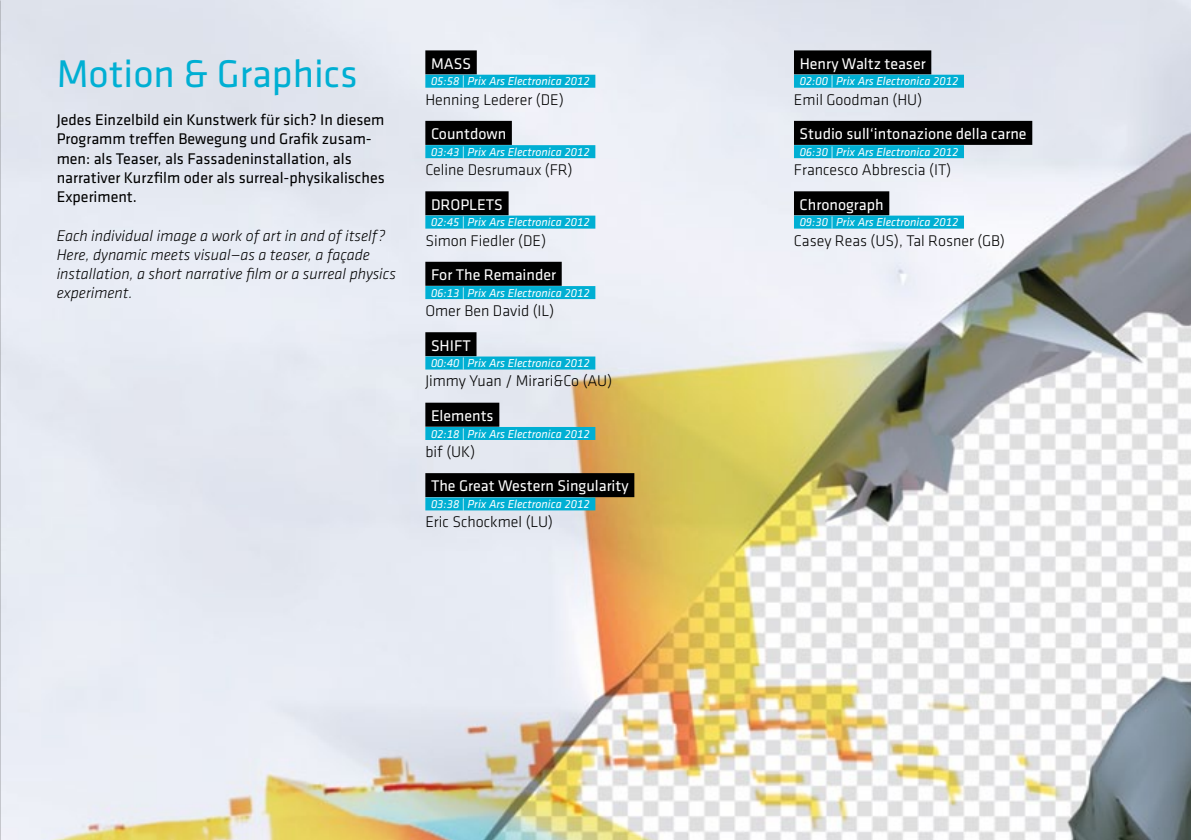
<style>
.page{position:relative;width:1191px;height:840px;background:#fff}
.page>*{position:absolute;margin:0;border:0;box-sizing:border-box;transform-origin:0 0}
.t1{font:40px "Klavika";color:#00afd3}
.t2{font:16px/19.2px "Klavika";color:#000}
.t3{font:300 16px "Klavika";color:#000}
.t4{font:italic 300 16px/19.2px "Klavika";color:#000}
.t5{font:16px "Klavika";color:#fff}
.t6{font:italic 12px "Klavika";color:#fff}
</style>
<div class="page">
<img style="left:1px;top:0;width:1190px;height:839px">
<img style="left:0;top:0;width:1px;height:839px">
<div style="left:425px;top:50px;width:52px;height:24px;background:#000"></div>
<div style="left:425px;top:75px;width:170px;height:13px;background:#00afd3"></div>
<div style="left:425px;top:121px;width:87px;height:24px;background:#000"></div>
<div style="left:425px;top:145px;width:170px;height:13px;background:#00afd3"></div>
<div style="left:425px;top:191px;width:83px;height:24px;background:#000"></div>
<div style="left:425px;top:215px;width:170px;height:13px;background:#00afd3"></div>
<div style="left:425px;top:261px;width:137px;height:24px;background:#000"></div>
<div style="left:425px;top:286px;width:170px;height:13px;background:#00afd3"></div>
<div style="left:425px;top:332px;width:51px;height:24px;background:#000"></div>
<div style="left:425px;top:356px;width:170px;height:13px;background:#00afd3"></div>
<div style="left:425px;top:402px;width:74px;height:24px;background:#000"></div>
<div style="left:425px;top:427px;width:170px;height:13px;background:#00afd3"></div>
<div style="left:425px;top:473px;width:209px;height:24px;background:#000"></div>
<div style="left:425px;top:497px;width:170px;height:13px;background:#00afd3"></div>
<div style="left:794px;top:50px;width:137px;height:24px;background:#000"></div>
<div style="left:794px;top:75px;width:170px;height:13px;background:#00afd3"></div>
<div style="left:794px;top:121px;width:238px;height:24px;background:#000"></div>
<div style="left:794px;top:145px;width:170px;height:13px;background:#00afd3"></div>
<div style="left:794px;top:191px;width:95px;height:24px;background:#000"></div>
<div style="left:794px;top:215px;width:170px;height:13px;background:#00afd3"></div>
<h1 class="t1" style="left:57px;top:52px;width:302px">Motion &amp; Graphics</h1>
<h2 class="t2" style="left:57px;top:110px;width:329px">Jedes Einzelbild ein Kunstwerk für sich? In diesem Programm treffen Bewegung und Grafik zusam&shy;men: als Teaser, als Fassadeninstallation, als narrativer Kurzfilm oder als surreal-physikalisches Experiment.</h2>
<h2 class="t4" style="left:57px;top:226px;width:341px">Each individual image a work of art in and of itself?<br>Here, dynamic meets visual—as a teaser, a façade installation, a short narrative film or a surreal physics experiment.</h2>
<h2 class="t5" style="left:431px;top:55px;width:42px">MASS</h2>
<p class="t6" style="left:431px;top:75px;width:160px">05:58 | Prix Ars Electronica 2012</p>
<h2 class="t3" style="left:425px;top:91px;width:140px">Henning Lederer (DE)</h2>
<h2 class="t5" style="left:431px;top:125px;width:77px">Countdown</h2>
<p class="t6" style="left:431px;top:145px;width:160px">03:43 | Prix Ars Electronica 2012</p>
<h2 class="t3" style="left:425px;top:161px;width:149px">Celine Desrumaux (FR)</h2>
<h2 class="t5" style="left:431px;top:195px;width:73px">DROPLETS</h2>
<p class="t6" style="left:431px;top:216px;width:160px">02:45 | Prix Ars Electronica 2012</p>
<h2 class="t3" style="left:425px;top:231px;width:122px">Simon Fiedler (DE)</h2>
<h2 class="t5" style="left:431px;top:266px;width:126px">For The Remainder</h2>
<p class="t6" style="left:431px;top:286px;width:160px">06:13 | Prix Ars Electronica 2012</p>
<h2 class="t3" style="left:425px;top:302px;width:130px">Omer Ben David (IL)</h2>
<h2 class="t5" style="left:431px;top:336px;width:41px">SHIFT</h2>
<p class="t6" style="left:431px;top:356px;width:160px">00:40 | Prix Ars Electronica 2012</p>
<h2 class="t3" style="left:425px;top:372px;width:188px">Jimmy Yuan / Mirari&amp;Co (AU)</h2>
<h2 class="t5" style="left:431px;top:407px;width:64px">Elements</h2>
<p class="t6" style="left:431px;top:427px;width:160px">02:18 | Prix Ars Electronica 2012</p>
<h2 class="t3" style="left:425px;top:442px;width:51px">bif (UK)</h2>
<h2 class="t5" style="left:431px;top:477px;width:199px">The Great Western Singularity</h2>
<p class="t6" style="left:431px;top:497px;width:160px">03:38 | Prix Ars Electronica 2012</p>
<h2 class="t3" style="left:425px;top:513px;width:129px">Eric Schockmel (LU)</h2>
<h2 class="t5" style="left:799px;top:55px;width:127px">Henry Waltz teaser</h2>
<p class="t6" style="left:799px;top:75px;width:160px">02:00 | Prix Ars Electronica 2012</p>
<h2 class="t3" style="left:794px;top:91px;width:130px">Emil Goodman (HU)</h2>
<h2 class="t5" style="left:799px;top:125px;width:228px">Studio sull‘intonazione della carne</h2>
<p class="t6" style="left:799px;top:145px;width:160px">06:30 | Prix Ars Electronica 2012</p>
<h2 class="t3" style="left:794px;top:161px;width:159px">Francesco Abbrescia (IT)</h2>
<h2 class="t5" style="left:799px;top:195px;width:85px">Chronograph</h2>
<p class="t6" style="left:799px;top:216px;width:160px">09:30 | Prix Ars Electronica 2012</p>
<h2 class="t3" style="left:794px;top:231px;width:213px">Casey Reas (US), Tal Rosner (GB)</h2>
</div>
